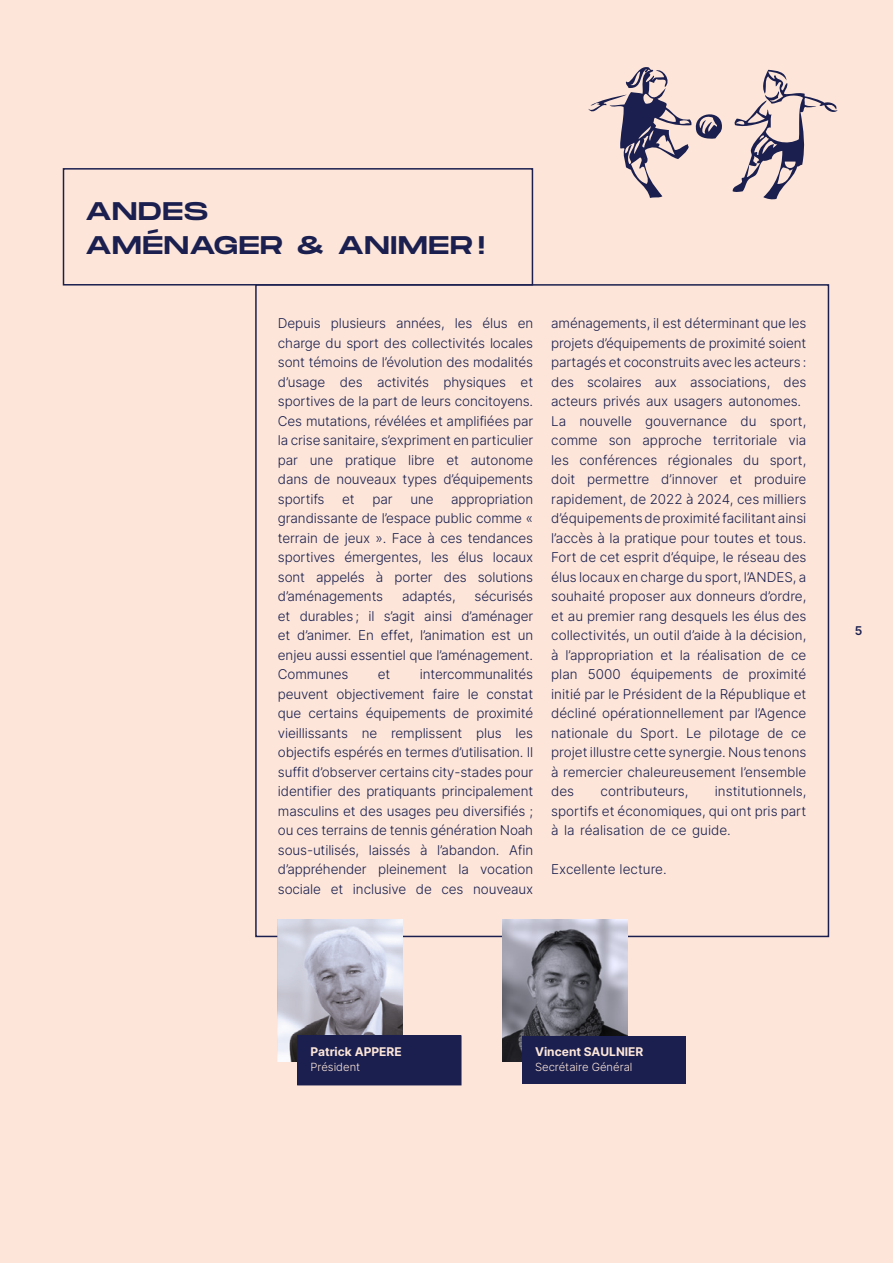
<style>
.page{position:relative;width:893px;height:1263px;background:#fde6d9}
.page>*{position:absolute;margin:0;border:0;box-sizing:border-box;transform-origin:0 0}
.t1{font:25.5px/34.5px "Monument Extended";letter-spacing:.03em;color:#1a1f4f}
.t2{font:300 13.5px/19.5px "Inter";color:#1a1f4f;text-align:justify}
.t3{font:600 12.15px "Inter";color:#1a1f4f}
.t4{font:700 12px "Inter";color:#fde6d9}
.t5{font:300 11.25px "Inter";color:#fde6d9}
</style>
<div class="page">
<svg style="left:732px;top:70px;width:106px;height:130px"></svg>
<svg style="left:588px;top:67px;width:134px;height:131px"></svg>
<div style="left:63px;top:168px;width:470px;height:117px;border:2px solid #1a1f4f"></div>
<img style="left:503px;top:919px;width:125px;height:143px">
<div style="left:522px;top:1036px;width:164px;height:47px;background:#1a1f4f"></div>
<img style="left:278px;top:919px;width:124px;height:143px">
<div style="left:298px;top:1036px;width:163px;height:49px;background:#1a1f4f"></div>
<h1 class="t1" style="left:86px;top:193px;width:401px">ANDES<br>AMÉNAGER &amp; ANIMER !</h1>
<p class="t2" style="left:278px;top:313px;width:257px">Depuis plusieurs années, les élus en charge du sport des collectivités locales sont témoins de l’évolution des modalités d’usage des activités physiques et sportives de la part de leurs concitoyens.<br>Ces mutations, révélées et amplifiées par la crise sanitaire, s’expriment en particulier par une pratique libre et autonome dans de nouveaux types d’équipements sportifs</p>
<p class="t2" style="left:278px;top:489px;width:257px;text-indent:173px">appropriation grandissante de l’espace public comme « terrain de jeux ». Face à ces tendances sportives émergentes, les élus locaux sont appelés à porter des solutions d’aménagements</p>
<p class="t2" style="left:342px;top:489px;width:14px">et</p>
<p class="t2" style="left:372px;top:489px;width:22px">par</p>
<p class="t2" style="left:410px;top:489px;width:25px">une</p>
<p class="t2" style="left:278px;top:586px;width:257px;text-indent:197px">sécurisés et durables ; il s’agit ainsi d’aménager et d’animer. En effet, l’animation est un enjeu aussi essentiel que l’aménagement.<br>Communes</p>
<p class="t2" style="left:402px;top:586px;width:55px">adaptés,</p>
<p class="t2" style="left:278px;top:664px;width:257px;text-indent:142px">intercommunalités peuvent objectivement faire le constat que certains équipements de proximité vieillissants ne remplissent plus les objectifs espérés en termes d’utilisation. Il suffit d’observer certains city-stades pour identifier des pratiquants principalement masculins et des usages peu diversifiés ; ou ces terrains de tennis génération Noah sous-utilisés, laissés à l’abandon. Afin d’appréhender pleinement la vocation sociale et inclusive de ces nouveaux</p>
<p class="t2" style="left:378px;top:664px;width:14px">et</p>
<p class="t2" style="left:551px;top:313px;width:257px;text-align:left">aménagements, il est déterminant que les projets d’équipements de proximité soient partagés et coconstruits avec les acteurs : des scolaires aux associations, des acteurs privés aux usagers autonomes.<br>La nouvelle gouvernance du sport, comme son approche territoriale via les conférences régionales du sport, doit permettre d’innover et produire rapidement, de 2022 à 2024, ces milliers d’équipements de proximité facilitant ainsi l’accès à la pratique pour toutes et tous.<br>Fort de cet esprit d’équipe, le réseau des élus locaux en charge du sport, l’ANDES, a souhaité proposer aux donneurs d’ordre, et au premier rang desquels les élus des collectivités, un outil d’aide à la décision, à l’appropriation et la réalisation de ce plan 5000 équipements de proximité initié par le Président de la République et décliné opérationnellement par l’Agence nationale du Sport. Le pilotage de ce projet illustre cette synergie. Nous tenons à remercier chaleureusement l’ensemble des</p>
<p class="t2" style="left:551px;top:781px;width:257px;text-indent:164px">institutionnels, sportifs et économiques, qui ont pris part à la réalisation de ce guide.</p>
<p class="t2" style="left:551px;top:859px;width:117px">Excellente lecture.</p>
<p class="t2" style="left:600px;top:781px;width:89px">contributeurs,</p>
<p class="t3" style="left:855px;top:622px;width:9px">5</p>
<p class="t4" style="left:310px;top:1043px;width:93px">Patrick APPERE</p>
<p class="t5" style="left:310px;top:1059px;width:51px">Président</p>
<p class="t4" style="left:535px;top:1043px;width:110px">Vincent SAULNIER</p>
<p class="t5" style="left:535px;top:1058px;width:99px">Secrétaire Général</p>
</div>
